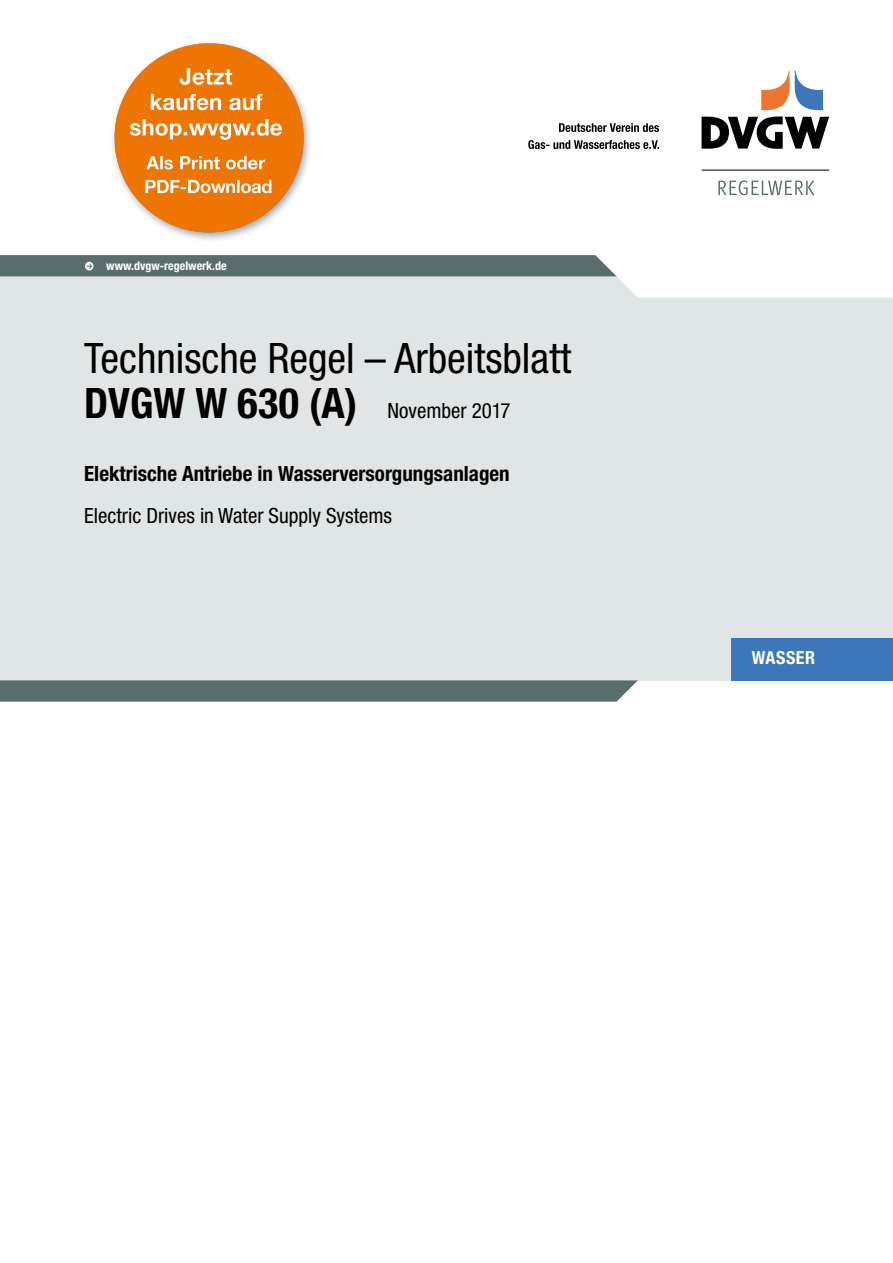
<style>
.page{position:relative;width:893px;height:1263px;background:#fff}
.page>*{position:absolute;margin:0;border:0;box-sizing:border-box;transform-origin:0 0}
.t1{font:condensed 42px "Helvetica Neue LT Pro";color:#000}
.t2{font:condensed 21px "Helvetica Neue LT Pro";color:#000}
.t3{font:700 condensed 21px "Helvetica Neue LT Pro";color:#000}
.t4{font:700 condensed 18px "Helvetica Neue LT Pro";letter-spacing:.03em;color:#fff}
.t5{font:700 condensed 12px "Helvetica Neue LT Pro";color:#fff}
.s1{font-weight:700;font-size:42px}
</style>
<div class="page">
<div style="left:0;top:255px;width:893px;height:425px;background:#e0e5e6"></div>
<svg style="left:0;top:680px;width:638px;height:22px;background:#617373"></svg>
<svg style="left:702px;top:71px;width:127px;height:78px"></svg>
<hr style="left:702px;top:170px;width:127px;height:1px;background:#000">
<svg style="left:528px;top:140px;width:131px;height:9px"></svg>
<svg style="left:559px;top:123px;width:100px;height:9px"></svg>
<svg style="left:718px;top:180px;width:96px;height:15px"></svg>
<svg style="left:0;top:255px;width:893px;height:43px"></svg>
<div style="left:731px;top:638px;width:162px;height:42px;background:#3c77ba"></div>
<img style="left:112px;top:42px;width:198px;height:198px">
<p class="t5" style="left:106px;top:259px;width:122px">www.dvgw-regelwerk.de</p>
<h1 class="t1" style="left:84px;top:334px;width:489px">Technische Regel – Arbeitsblatt</h1>
<p class="t2" style="left:84px;top:399px;width:428px"><span class="s1">DVGW W 630 (A)</span> November 2017</p>
<p class="t3" style="left:84px;top:461px;width:427px">Elektrische Antriebe in Wasserversorgungsanlagen</p>
<p class="t2" style="left:84px;top:503px;width:309px">Electric Drives in Water Supply Systems</p>
<p class="t4" style="left:752px;top:647px;width:65px">WASSER</p>
</div>
